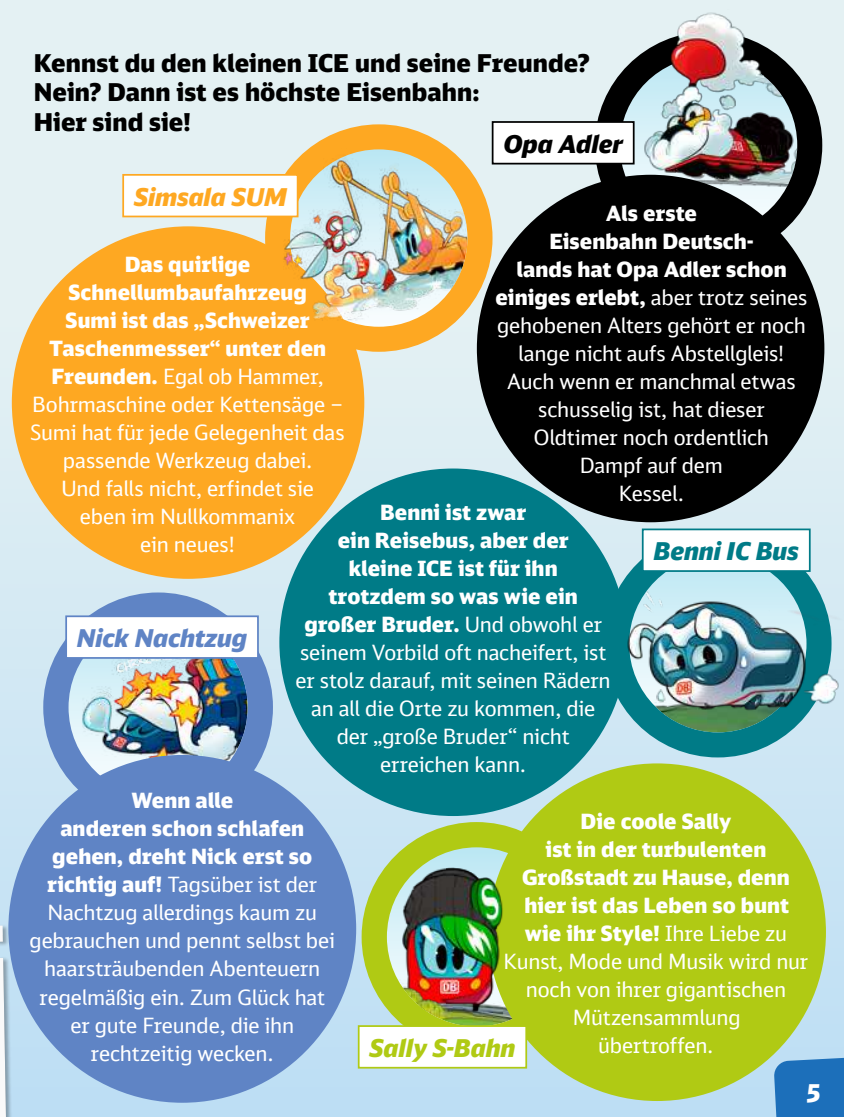
<style>
.page{position:relative;width:844px;height:1117px;background:#fff}
.page>*{position:absolute;margin:0;border:0;box-sizing:border-box;transform-origin:0 0}
.t1{font:900 24.5px/29.8px "DB Head Alternate";letter-spacing:.005em;color:#000}
.t2{font:italic 900 24.5px "DB Head";color:#5f84c5}
.t3{font:italic 900 24.5px "DB Head";color:#b0ca14}
.t4{font:italic 900 24.5px "DB Head";color:#007b87}
.t5{font:italic 900 24.5px "DB Head";color:#fea822}
.t6{font:italic 900 24.5px "DB Head";color:#000}
.t7{font:900 24.5px "DB Head";color:#fff}
.t8{font:21px/28px "DB Head Alternate";letter-spacing:-.005em;color:#fff;text-align:center}
.t9{font:900 21px/28px "DB Head Alternate";letter-spacing:.005em;color:#fff;text-align:center}
.s1{font-weight:900}
.s2{font-weight:400}
</style>
<div class="page">
<div style="left:0;top:0;width:843px;height:1116px;background:linear-gradient(to bottom,#ebf3f2,#bedeee)"></div>
<svg style="left:607px;top:44px;width:202px;height:202px"></svg>
<img style="left:628px;top:57px;width:169px;height:140px">
<div style="left:594px;top:32px;width:228px;height:227px;border:25px solid #000;border-radius:50%"></div>
<svg style="left:56px;top:605px;width:204px;height:204px"></svg>
<img style="left:82px;top:658px;width:165px;height:120px">
<div style="left:43px;top:592px;width:230px;height:230px;border:25px solid #5f84c5;border-radius:50%"></div>
<svg style="left:374px;top:834px;width:204px;height:204px"></svg>
<img style="left:392px;top:857px;width:54px;height:102px">
<img style="left:389px;top:959px;width:126px;height:65px">
<div style="left:361px;top:821px;width:230px;height:230px;border:25px solid #b0ca14;border-radius:50%"></div>
<svg style="left:616px;top:542px;width:202px;height:202px;background:#8ecbd6"></svg>
<div style="left:604px;top:530px;width:227px;height:227px;border:25px solid #007b87;border-radius:50%"></div>
<img style="left:366px;top:149px;width:101px;height:177px">
<div style="left:265px;top:124px;width:227px;height:228px;border:25px solid #fea822;border-radius:50%"></div>
<img style="left:628px;top:10px;width:135px;height:95px">
<div style="left:476px;top:175px;width:348px;height:347px;background:#000;border-radius:50%"></div>
<div style="left:8px;top:754px;width:348px;height:348px;background:#5f84c5;border-radius:50%"></div>
<div style="left:488px;top:763px;width:337px;height:337px;background:#b0ca14;border-radius:50%"></div>
<div style="left:279px;top:468px;width:347px;height:347px;background:#007b87;border-radius:50%"></div>
<div style="left:12px;top:226px;width:352px;height:352px;background:#fea822;border-radius:50%"></div>
<div style="left:492px;top:122px;width:141px;height:42px;background:#fff"></div>
<div style="left:491px;top:121px;width:143px;height:43px;border:2px solid #000"></div>
<div style="left:66px;top:616px;width:192px;height:41px;background:#fff"></div>
<div style="left:65px;top:615px;width:194px;height:43px;border:2px solid #5f84c5"></div>
<div style="left:358px;top:1025px;width:168px;height:42px;background:#fff"></div>
<div style="left:358px;top:1024px;width:169px;height:44px;border:2px solid #b0ca14"></div>
<div style="left:642px;top:529px;width:167px;height:42px;background:#fff"></div>
<div style="left:641px;top:528px;width:169px;height:43px;border:2px solid #007b87"></div>
<div style="left:123px;top:175px;width:174px;height:41px;background:#fff"></div>
<div style="left:122px;top:174px;width:176px;height:43px;border:2px solid #fea822"></div>
<img style="left:596px;top:586px;width:247px;height:153px">
<img style="left:273px;top:149px;width:93px;height:177px">
<img style="left:446px;top:857px;width:64px;height:166px">
<svg style="left:773px;top:1056px;width:70px;height:60px;background:#2c7abf"></svg>
<div style="left:0;top:924px;width:13px;height:192px;background:#000;opacity:.3"></div>
<svg style="left:0;top:925px;width:6px;height:191px"></svg>
<p class="t1" style="left:34px;top:47px;width:557px">Kennst du den kleinen ICE und seine Freunde?<br>Nein? Dann ist es höchste Eisenbahn:<br>Hier sind sie!</p>
<p class="t6" style="left:503px;top:128px;width:121px">Opa Adler</p>
<p class="t5" style="left:134px;top:181px;width:154px">Simsala SUM</p>
<p class="t8" style="left:495px;top:199px;width:313px"><span class="s1">Als erste<br>Eisenbahn Deutsch-<br>lands hat Opa Adler schon einiges erlebt,</span> aber trotz seines gehobenen Alters gehört er noch lange nicht aufs Abstellgleis!<br>Auch wenn er manchmal etwas schusselig ist, hat dieser<br>Oldtimer noch ordentlich<br>Dampf auf dem<br>Kessel.</p>
<p class="t8" style="left:31px;top:250px;width:315px"><span class="s1">Das quirlige<br>Schnellumbaufahrzeug<br>Sumi ist das „Schweizer<br>Taschenmesser“ unter den<br>Freunden.</span> Egal ob Hammer,<br>Bohrmaschine oder Kettensäge –<br>Sumi hat für jede Gelegenheit das passende Werkzeug dabei.<br>Und falls nicht, erfindet sie<br>eben im Nullkommanix<br>ein neues!</p>
<p class="t8" style="left:295px;top:498px;width:316px"><span class="s1">Benni ist zwar<br>ein Reisebus, aber der<br>kleine ICE ist für ihn<br>trotzdem so was wie ein großer Bruder.</span> Und obwohl er seinem Vorbild oft nacheifert, ist er stolz darauf, mit seinen Rädern an all die Orte zu kommen, die der „große Bruder“ nicht erreichen kann.</p>
<p class="t4" style="left:653px;top:535px;width:147px">Benni IC Bus</p>
<p class="t2" style="left:77px;top:622px;width:172px">Nick Nachtzug</p>
<p class="t8" style="left:30px;top:786px;width:307px"><span class="s1">Wenn alle<br>anderen schon schlafen gehen, dreht Nick erst so richtig auf!</span> Tagsüber ist der<br>Nachtzug allerdings kaum zu gebrauchen und pennt selbst bei haarsträubenden Abenteuern regelmäßig ein. Zum Glück hat er gute Freunde, die ihn rechtzeitig wecken.</p>
<p class="t9" style="left:503px;top:806px;width:306px">Die coole Sally<br>ist in der turbulenten<br>Großstadt zu Hause, denn hier ist das Leben so bunt wie ihr Style! <span class="s2">Ihre Liebe zu<br>Kunst, Mode und Musik wird nur noch von ihrer gigantischen<br>Mützensammlung<br>übertroffen.</span></p>
<p class="t3" style="left:369px;top:1031px;width:147px">Sally S-Bahn</p>
<p class="t7" style="left:806px;top:1077px;width:15px">5</p>
</div>
